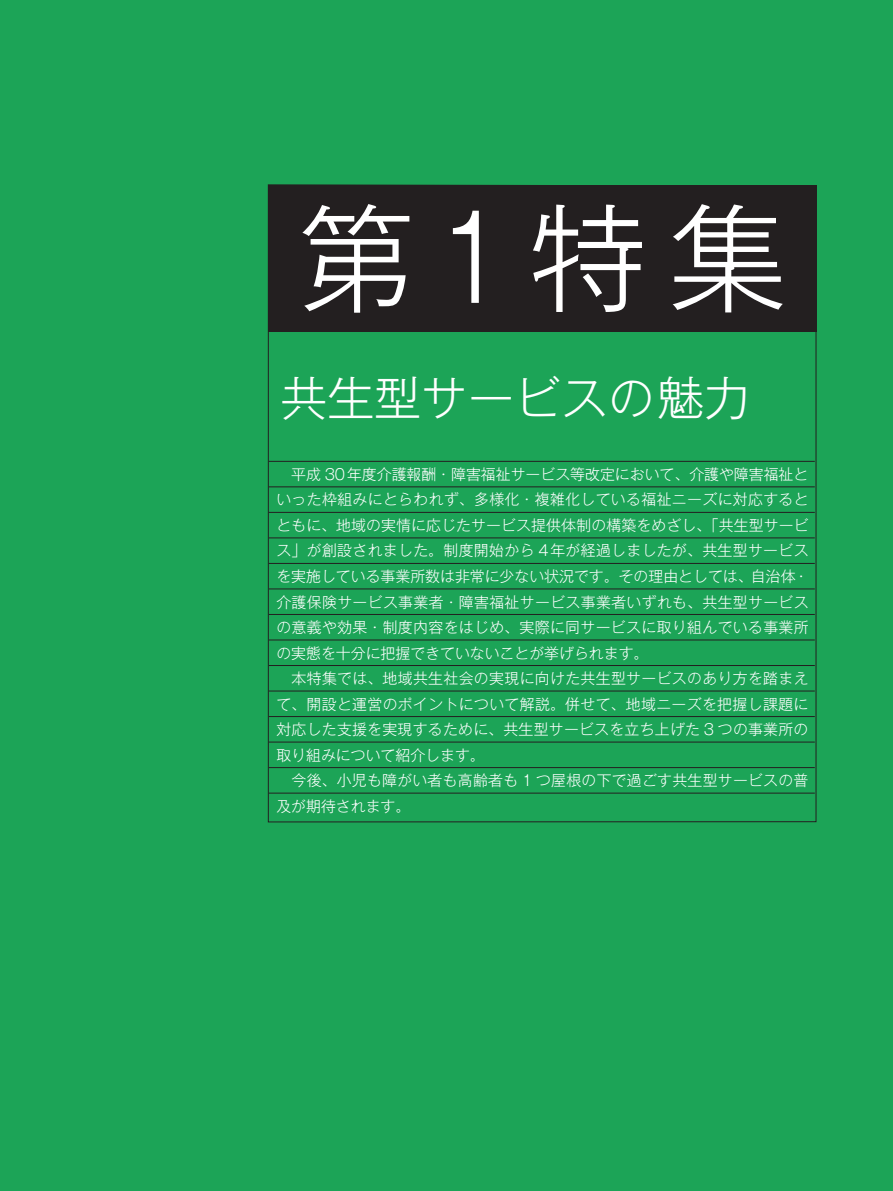
<style>
.page{position:relative;width:893px;height:1191px;background:#1ca457}
.page>*{position:absolute;margin:0;border:0;box-sizing:border-box;transform-origin:0 0}
.t1{font:300 117px "Gothic MB101 Pro";color:#fff}
.t2{font:300 46.8px "Gothic MB101 Pro";color:#fff}
.t3{font:300 14.85px/25.5px "Gothic MB101 Pro";letter-spacing:.02em;color:#fff}
</style>
<div class="page">
<svg style="left:267px;top:184px;width:550px;height:638px"></svg>
<div style="left:268px;top:185px;width:548px;height:147px;background:#231f20"></div>
<h1 class="t1" style="left:297px;top:161px;width:491px">第1特集</h1>
<h2 class="t2" style="left:281px;top:359px;width:472px">共生型サービスの魅力</h2>
<p class="t3" style="left:276px;top:459px;width:534px">　平成 30年度介護報酬・障害福祉サービス等改定において、介護や障害福祉といった枠組みにとらわれず、多様化・複雑化している福祉ニーズに対応するとともに、地域の実情に応じたサービス提供体制の構築をめざし、「共生型サービス」が創設されました。制度開始から 4年が経過しましたが、共生型サービスを実施している事業所数は非常に少ない状況です。その理由としては、自治体・介護保険サービス事業者・障害福祉サービス事業者いずれも、共生型サービスの意義や効果・制度内容をはじめ、実際に同サービスに取り組んでいる事業所の実態を十分に把握できていないことが挙げられます。<br>　本特集では、地域共生社会の実現に向けた共生型サービスのあり方を踏まえて、開設と運営のポイントについて解説。併せて、地域ニーズを把握し課題に対応した支援を実現するために、共生型サービスを立ち上げた 3 つの事業所の取り組みについて紹介します。<br>　今後、小児も障がい者も高齢者も 1 つ屋根の下で過ごす共生型サービスの普及が期待されます。</p>
</div>
